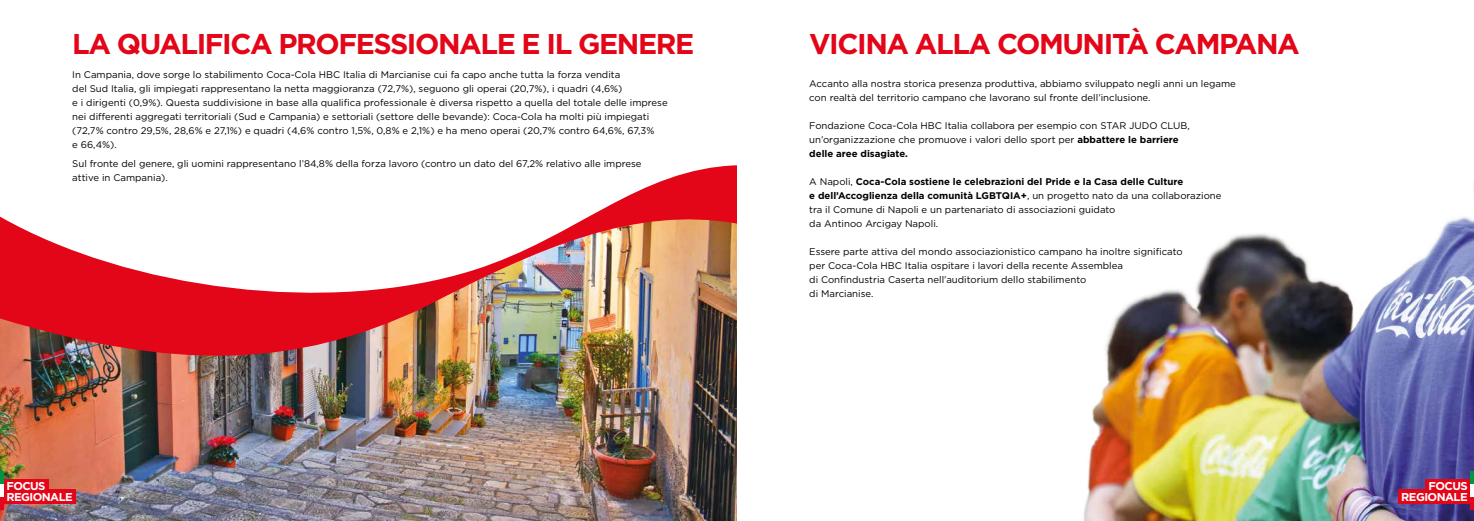
<style>
.page{position:relative;width:1474px;height:521px;background:#fff}
.page>*{position:absolute;margin:0;border:0;box-sizing:border-box;transform-origin:0 0}
.t1{font:700 28.61px "Gotham";letter-spacing:-.05em;color:#e30518}
.t2{font:700 11.38px/10.9px "Gotham";letter-spacing:-.05em;color:#fff;text-align:right}
.t3{font:9.62px/14px "Gotham";color:#000}
.s1{font-weight:700}
</style>
<div class="page">
<img style="left:1084px;top:217px;width:389px;height:304px">
<img style="left:0;top:371px;width:737px;height:150px">
<div style="left:1397px;top:489px;width:73px;height:14px;background:#e30518"></div>
<div style="left:1424px;top:479px;width:46px;height:12px;background:#e30518"></div>
<svg style="left:1470px;top:471px;width:3px;height:39px"></svg>
<img style="left:0;top:165px;width:737px;height:206px">
<div style="left:3px;top:489px;width:73px;height:14px;background:#e30518"></div>
<div style="left:3px;top:479px;width:46px;height:12px;background:#e30518"></div>
<svg style="left:0;top:471px;width:3px;height:39px"></svg>
<h1 class="t1" style="left:72px;top:25px;width:623px">LA QUALIFICA PROFESSIONALE E IL GENERE</h1>
<p class="t3" style="left:72px;top:68px;width:597px">In Campania, dove sorge lo stabilimento Coca-Cola HBC Italia di Marcianise cui fa capo anche tutta la forza vendita<br>del Sud Italia, gli impiegati rappresentano la netta maggioranza (72,7%), seguono gli operai (20,7%), i quadri (4,6%)<br>e i dirigenti (0,9%). Questa suddivisione in base alla qualifica professionale è diversa rispetto a quella del totale delle imprese nei differenti aggregati territoriali (Sud e Campania) e settoriali (settore delle bevande): Coca-Cola ha molti più impiegati (72,7% contro 29,5%, 28,6% e 27,1%) e quadri (4,6% contro 1,5%, 0,8% e 2,1%) e ha meno operai (20,7% contro 64,6%, 67,3%<br>e 66,4%).</p>
<p class="t3" style="left:72px;top:156px;width:571px">Sul fronte del genere, gli uomini rappresentano l’84,8% della forza lavoro (contro un dato del 67,2% relativo alle imprese attive in Campania).</p>
<p class="t2" style="left:6px;top:480px;width:68px;text-align:left">FOCUS<br>REGIONALE</p>
<h1 class="t1" style="left:809px;top:25px;width:492px">VICINA ALLA COMUNITÀ CAMPANA</h1>
<p class="t3" style="left:809px;top:76px;width:428px">Accanto alla nostra storica presenza produttiva, abbiamo sviluppato negli anni un legame con realtà del territorio campano che lavorano sul fronte dell’inclusione.</p>
<p class="t3" style="left:809px;top:118px;width:382px">Fondazione Coca-Cola HBC Italia collabora per esempio con STAR JUDO CLUB, un’organizzazione che promuove i valori dello sport per <span class="s1">abbattere le barriere delle aree disagiate.</span></p>
<p class="t3" style="left:809px;top:174px;width:414px">A Napoli, <span class="s1">Coca-Cola sostiene le celebrazioni del Pride e la Casa delle Culture<br>e dell’Accoglienza della comunità LGBTQIA+</span>, un progetto nato da una collaborazione tra il Comune di Napoli e un partenariato di associazioni guidato<br>da Antinoo Arcigay Napoli.</p>
<p class="t3" style="left:809px;top:244px;width:375px">Essere parte attiva del mondo associazionistico campano ha inoltre significato per Coca-Cola HBC Italia ospitare i lavori della recente Assemblea<br>di Confindustria Caserta nell’auditorium dello stabilimento<br>di Marcianise.</p>
<p class="t2" style="left:1401px;top:480px;width:68px">FOCUS<br>REGIONALE</p>
</div>
